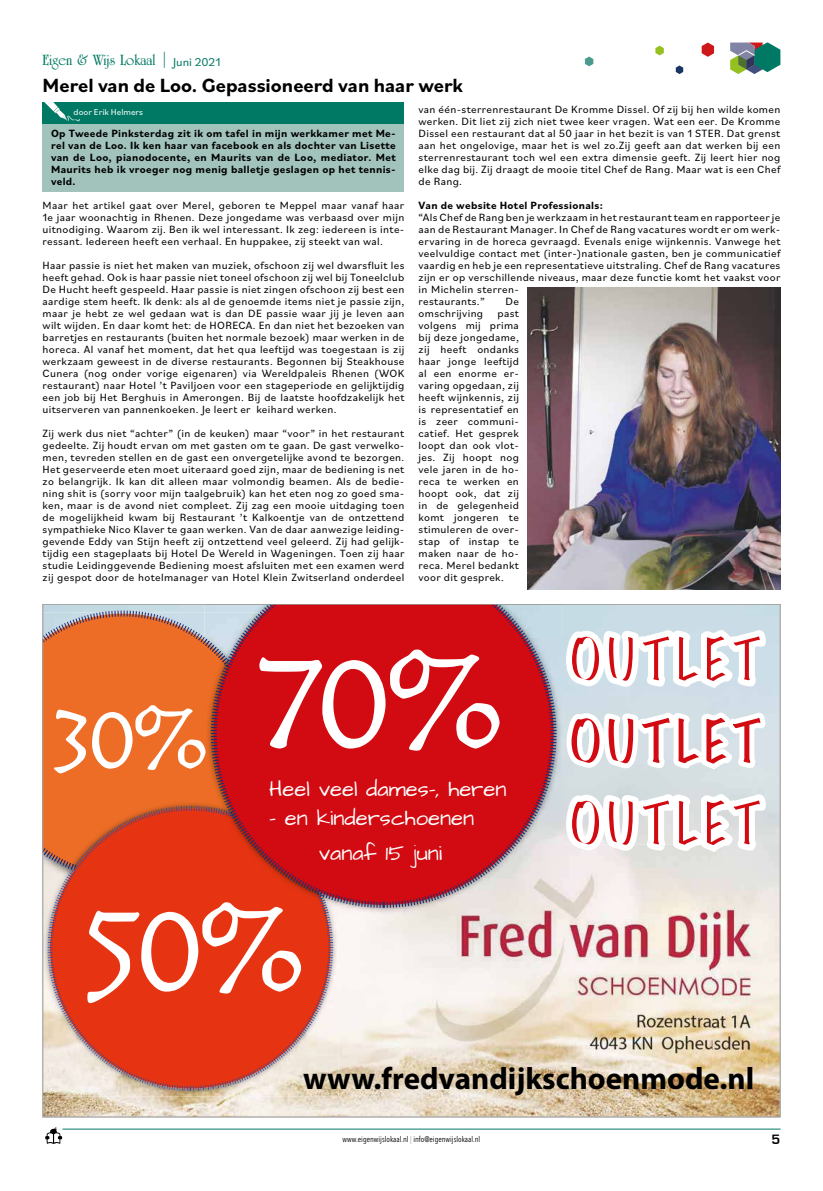
<style>
.page{position:relative;width:823px;height:1191px;background:#fff}
.page>*{position:absolute;margin:0;border:0;box-sizing:border-box;transform-origin:0 0}
.t1{font:153px "Herculanum";color:#fff}
.t2{font:138px "Herculanum";color:#fff}
.t3{font:98px "Herculanum";color:#fff}
.t4{font:expanded 58px/82px "Marker Felt";color:#d20a11}
.t5{font:700 31px "Myriad Pro";color:#000}
.t6{font:22px "Architects Daughter";color:#fff}
.t7{font:700 20px "Bilo";color:#000}
.t8{font:700 16px "University Roman BT";color:#007964}
.t9{font:700 14px "Eurostile";color:#000}
.t10{font:11px/12px "Bilo";letter-spacing:.03em;color:#000;text-align:justify}
.t11{font:700 11px/12px "Bilo";letter-spacing:.03em;color:#000;text-align:justify}
.t12{font:9px "Bilo";color:#fff}
.t13{font:8px "Avenir Next Condensed";color:#000}
.s1{font-weight:400}
.s2{font-family:"Bilo";font-weight:400;font-size:12px}
.s3{font-weight:200}
</style>
<div class="page">
<svg style="left:45px;top:606px;width:733px;height:509px;background:#e1a894"></svg>
<img style="left:557px;top:638px;width:5px;height:206px">
<img style="left:338px;top:909px;width:65px;height:5px">
<img style="left:204px;top:637px;width:5px;height:157px">
<img style="left:204px;top:705px;width:1px;height:68px">
<img style="left:204px;top:800px;width:5px;height:6px">
<img style="left:204px;top:806px;width:5px;height:78px">
<img style="left:204px;top:902px;width:97px;height:12px">
<img style="left:403px;top:844px;width:159px;height:70px">
<svg style="left:209px;top:606px;width:348px;height:303px;background:#cf2529"></svg>
<div style="left:43px;top:113px;width:361px;height:78px;background:#a1c3bb"></div>
<div style="left:43px;top:102px;width:361px;height:22px;background:#007964"></div>
<svg style="left:44px;top:102px;width:36px;height:19px"></svg>
<img style="left:527px;top:287px;width:253px;height:303px">
<svg style="left:701px;top:43px;width:12px;height:14px"></svg>
<svg style="left:730px;top:43px;width:50px;height:31px;background:#609080"></svg>
<svg style="left:675px;top:65px;width:7px;height:9px"></svg>
<svg style="left:655px;top:46px;width:8px;height:9px"></svg>
<svg style="left:584px;top:57px;width:9px;height:9px"></svg>
<hr style="left:62px;top:1128px;width:718px;height:1px;background:#007964">
<svg style="left:45px;top:1126px;width:17px;height:17px"></svg>
<h3 class="t8" style="left:43px;top:50px;width:179px">Eigen &amp; Wijs Lokaal <span class="s1">|</span> <span class="s2">Juni 2021</span></h3>
<h3 class="t7" style="left:43px;top:71px;width:422px">Merel van de Loo. Gepassioneerd van haar werk</h3>
<p class="t12" style="left:74px;top:106px;width:71px">door Erik Helmers</p>
<p class="t10" style="left:418px;top:102px;width:363px">van één-sterrenrestaurant De Kromme Dissel. Of zij bij hen wilde komen werken. Dit liet zij zich niet twee keer vragen. Wat een eer. De Kromme Dissel een restaurant dat al 50 jaar in het bezit is van 1 STER. Dat grenst aan het ongelovige, maar het is wel zo.Zij geeft aan dat werken bij een sterrenrestaurant toch wel een extra dimensie geeft. Zij leert hier nog elke dag bij. Zij draagt de mooie titel Chef de Rang. Maar wat is een Chef de Rang.</p>
<p class="t11" style="left:418px;top:198px;width:186px">Van de website Hotel Professionals:</p>
<p class="t10" style="left:418px;top:210px;width:363px;text-align:left">“Als Chef de Rang ben je werkzaam in het restaurant team en rapporteer je aan de Restaurant Manager. In Chef de Rang vacatures wordt er om werk&shy;ervaring in de horeca gevraagd. Evenals enige wijnkennis. Vanwege het veelvuldige contact met (inter-)nationale gasten, ben je communicatief vaardig en heb je een representatieve uitstraling. Chef de Rang vacatures zijn er op verschillende niveaus, maar deze functie komt het vaakst voor in Michelin sterren-<br>restaurants.”</p>
<p class="t11" style="left:51px;top:126px;width:346px">Op Tweede Pinksterdag zit ik om tafel in mijn werkkamer met Me&shy;rel van de Loo. Ik ken haar van facebook en als dochter van Lisette van de Loo, pianodocente, en Maurits van de Loo, mediator. Met Maurits heb ik vroeger nog menig balletje geslagen op het tennis&shy;veld.</p>
<p class="t10" style="left:43px;top:198px;width:363px">Maar het artikel gaat over Merel, geboren te Meppel maar vanaf haar 1e jaar woonachtig in Rhenen. Deze jongedame was verbaasd over mijn uitnodiging. Waarom zij. Ben ik wel interessant. Ik zeg: iedereen is inte&shy;ressant. Iedereen heeft een verhaal. En huppakee, zij steekt van wal.</p>
<p class="t10" style="left:43px;top:258px;width:363px">Haar passie is niet het maken van muziek, ofschoon zij wel dwarsfluit les heeft gehad. Ook is haar passie niet toneel ofschoon zij wel bij Toneelclub De Hucht heeft gespeeld. Haar passie is niet zingen ofschoon zij best een aardige stem heeft. Ik denk: als al de genoemde items niet je passie zijn, maar je hebt ze wel gedaan wat is dan DE passie waar jij je leven aan wilt wijden. En daar komt het: de HORECA. En dan niet het bezoeken van barretjes en restaurants (buiten het normale bezoek) maar werken in de horeca. Al vanaf het moment, dat het qua leeftijd was toegestaan is zij werkzaam geweest in de diverse restaurants. Begonnen bij Steakhouse Cunera (nog onder vorige eigenaren) via Wereldpaleis Rhenen (WOK restaurant) naar Hotel ’t Paviljoen voor een stageperiode en gelijktijdig een job bij Het Berghuis in Amerongen. Bij de laatste hoofdzakelijk het uitserveren van pannenkoeken. Je leert er keihard werken.</p>
<p class="t10" style="left:43px;top:426px;width:363px">Zij werk dus niet “achter” (in de keuken) maar “voor” in het restaurant gedeelte. Zij houdt ervan om met gasten om te gaan. De gast verwelko&shy;men, tevreden stellen en de gast een onvergetelijke avond te bezorgen.<br>Het geserveerde eten moet uiteraard goed zijn, maar de bediening is net zo belangrijk. Ik kan dit alleen maar volmondig beamen. Als de bedie&shy;ning shit is (sorry voor mijn taalgebruik) kan het eten nog zo goed sma&shy;ken, maar is de avond niet compleet. Zij zag een mooie uitdaging toen de mogelijkheid kwam bij Restaurant ’t Kalkoentje van de ontzettend sympathieke Nico Klaver te gaan werken. Van de daar aanwezige leiding&shy;gevende Eddy van Stijn heeft zij ontzettend veel geleerd. Zij had gelijk&shy;tijdig een stageplaats bij Hotel De Wereld in Wageningen. Toen zij haar studie Leidinggevende Bediening moest afsluiten met een examen werd zij gespot door de hotelmanager van Hotel Klein Zwitserland onderdeel</p>
<p class="t10" style="left:505px;top:294px;width:15px">De</p>
<p class="t10" style="left:418px;top:306px;width:66px">omschrijving</p>
<p class="t10" style="left:418px;top:306px;width:102px;text-indent:79px">past volgens mij prima bij deze jongedame, zij heeft ondanks haar jonge leeftijd al een enorme er&shy;varing opgedaan, zij heeft wijnkennis, zij is representatief en is zeer communi&shy;catief. Het gesprek loopt dan ook vlot&shy;jes. Zij hoopt nog vele jaren in de ho&shy;reca te werken en hoopt ook, dat zij in de gelegenheid komt jongeren te stimuleren de over&shy;stap of instap te maken naar de ho&shy;reca. Merel bedankt voor dit gesprek.</p>
<h3 class="t3" style="left:50px;top:676px;width:163px">30%</h3>
<h1 class="t1" style="left:256px;top:604px;width:254px">70%</h1>
<h3 class="t6" style="left:269px;top:774px;width:238px">Heel veel dames-, heren</h3>
<h3 class="t6" style="left:269px;top:803px;width:206px">- en kinderschoenen</h3>
<h3 class="t6" style="left:318px;top:838px;width:125px">vanaf 15 juni</h3>
<h2 class="t2" style="left:79px;top:861px;width:232px">50%</h2>
<h3 class="t4" style="left:567px;top:617px;width:197px">OUTLET<br>OUTLET</h3>
<h3 class="t4" style="left:567px;top:781px;width:197px">OUTLET</h3>
<h3 class="t5" style="left:303px;top:1058px;width:452px">www.fredvandijkschoenmode.nl</h3>
<p class="t13" style="left:342px;top:1132px;width:139px">www.eigenwijslokaal.nl <span class="s3">|</span> info@eigenwijslokaal.nl</p>
<p class="t9" style="left:771px;top:1131px;width:10px">5</p>
</div>
